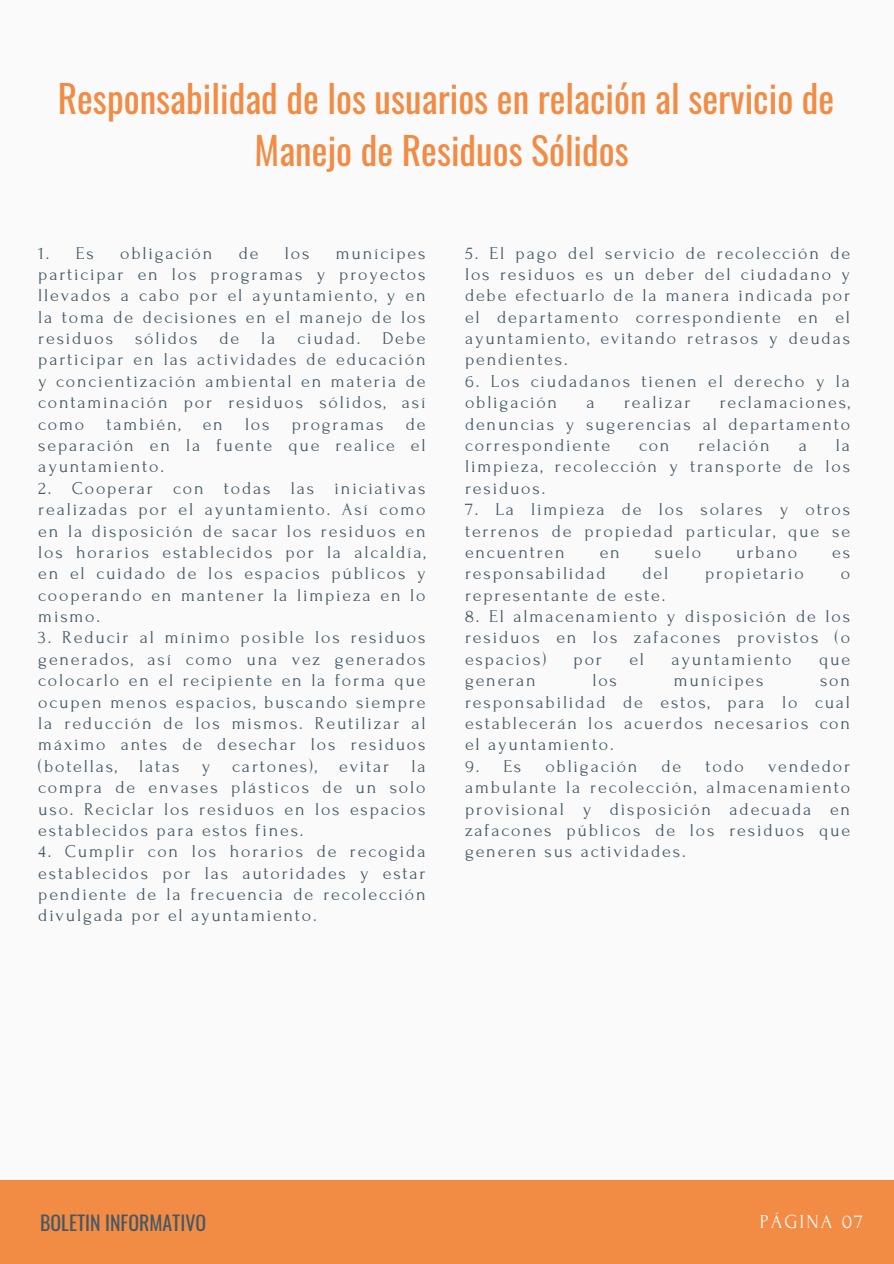
<style>
.page{position:relative;width:894px;height:1264px;background:#fff}
.page>*{position:absolute;margin:0;border:0;box-sizing:border-box;transform-origin:0 0}
.t1{font:37.5px/51.8px "Oswald";color:#f28b43;text-align:center}
.t2{font:19.8px "Oswald";color:#435967}
.t3{font:19.8px "Forum";letter-spacing:.1em;color:#fafafa}
.t4{font:18px/21.3px "Forum";letter-spacing:.1em;color:#435967;text-align:justify}
</style>
<div class="page">
<div style="left:0;top:0;width:893px;height:1263px;background:#fafafa"></div>
<div style="left:0;top:1180px;width:893px;height:83px;background:#f28b43"></div>
<p class="t1" style="left:58px;top:71px;width:777px">Responsabilidad de los usuarios en relación al servicio de<br>Manejo de Residuos Sólidos</p>
<p class="t4" style="left:38px;top:242px;width:57px">1. Es</p>
<p class="t4" style="left:120px;top:242px;width:94px">obligación</p>
<p class="t4" style="left:239px;top:242px;width:21px">de</p>
<p class="t4" style="left:285px;top:242px;width:26px">los</p>
<p class="t4" style="left:38px;top:242px;width:388px;text-indent:297px">munícipes participar en los programas y proyectos llevados a cabo por el ayuntamiento, y en la toma de decisiones en el manejo de los residuos sólidos de la ciudad. Debe participar en las actividades de educación y concientización ambiental en materia de contaminación por residuos sólidos, así como también, en los programas de separación en la fuente que realice el ayuntamiento.</p>
<p class="t4" style="left:38px;top:477px;width:388px">2. Cooperar con todas las iniciativas realizadas por el ayuntamiento. Así como en la disposición de sacar los residuos en los horarios establecidos por la alcaldía, en el cuidado de los espacios públicos y cooperando en mantener la limpieza en lo mismo.</p>
<p class="t4" style="left:38px;top:627px;width:388px">3. Reducir al mínimo posible los residuos generados, así como una vez generados colocarlo en el recipiente en la forma que ocupen menos espacios, buscando siempre la reducción de los mismos. Reutilizar al máximo antes de desechar los residuos (botellas, latas y cartones), evitar la compra de envases plásticos de un solo uso. Reciclar los residuos en los espacios establecidos para estos fines.</p>
<p class="t4" style="left:38px;top:841px;width:388px">4. Cumplir con los horarios de recogida establecidos por las autoridades y estar pendiente de la frecuencia de recolección divulgada por el ayuntamiento.</p>
<p class="t4" style="left:465px;top:242px;width:386px">5. El pago del servicio de recolección de los residuos es un deber del ciudadano y debe efectuarlo de la manera indicada por el departamento correspondiente en el ayuntamiento, evitando retrasos y deudas pendientes.</p>
<p class="t4" style="left:465px;top:371px;width:386px">6. Los ciudadanos tienen el derecho y la obligación</p>
<p class="t4" style="left:465px;top:392px;width:386px;text-indent:255px">reclamaciones, denuncias y sugerencias al departamento correspondiente</p>
<p class="t4" style="left:586px;top:392px;width:10px">a</p>
<p class="t4" style="left:624px;top:392px;width:68px">realizar</p>
<p class="t4" style="left:465px;top:435px;width:386px;text-indent:371px">la limpieza, recolección y transporte de los residuos.</p>
<p class="t4" style="left:465px;top:499px;width:386px">7. La limpieza de los solares y otros terrenos de propiedad particular, que se encuentren</p>
<p class="t4" style="left:639px;top:435px;width:32px">con</p>
<p class="t4" style="left:698px;top:435px;width:73px">relación</p>
<p class="t4" style="left:798px;top:435px;width:10px">a</p>
<p class="t4" style="left:599px;top:542px;width:22px">en</p>
<p class="t4" style="left:654px;top:542px;width:48px">suelo</p>
<p class="t4" style="left:736px;top:542px;width:62px">urbano</p>
<p class="t4" style="left:831px;top:542px;width:19px">es</p>
<p class="t4" style="left:465px;top:563px;width:142px">responsabilidad</p>
<p class="t4" style="left:642px;top:563px;width:27px">del</p>
<p class="t4" style="left:705px;top:563px;width:100px">propietario</p>
<p class="t4" style="left:840px;top:563px;width:11px">o</p>
<p class="t4" style="left:465px;top:584px;width:202px">representante de este.</p>
<p class="t4" style="left:465px;top:606px;width:386px">8. El almacenamiento y disposición de los residuos en los zafacones provistos (o espacios)</p>
<p class="t4" style="left:573px;top:648px;width:30px">por</p>
<p class="t4" style="left:629px;top:648px;width:16px">el</p>
<p class="t4" style="left:671px;top:648px;width:122px">ayuntamiento</p>
<p class="t4" style="left:818px;top:648px;width:33px">que</p>
<p class="t4" style="left:465px;top:670px;width:72px">generan</p>
<p class="t4" style="left:592px;top:670px;width:26px">los</p>
<p class="t4" style="left:673px;top:670px;width:91px">munícipes</p>
<p class="t4" style="left:465px;top:670px;width:386px;text-indent:355px">son responsabilidad de estos, para lo cual establecerán los acuerdos necesarios con el ayuntamiento.</p>
<h2 class="t4" style="left:465px;top:755px;width:58px">9. Es</h2>
<h2 class="t4" style="left:545px;top:755px;width:94px">obligación</h2>
<h2 class="t4" style="left:661px;top:755px;width:21px">de</h2>
<h2 class="t4" style="left:705px;top:755px;width:40px">todo</h2>
<h2 class="t4" style="left:465px;top:755px;width:386px;text-indent:303px">vendedor ambulante la recolección, almacenamiento provisional y disposición adecuada en zafacones públicos de los residuos que generen sus actividades.</h2>
<h1 class="t2" style="left:40px;top:1207px;width:167px">BOLETIN INFORMATIVO</h1>
<p class="t3" style="left:759px;top:1211px;width:105px">PÁGINA 07</p>
</div>
